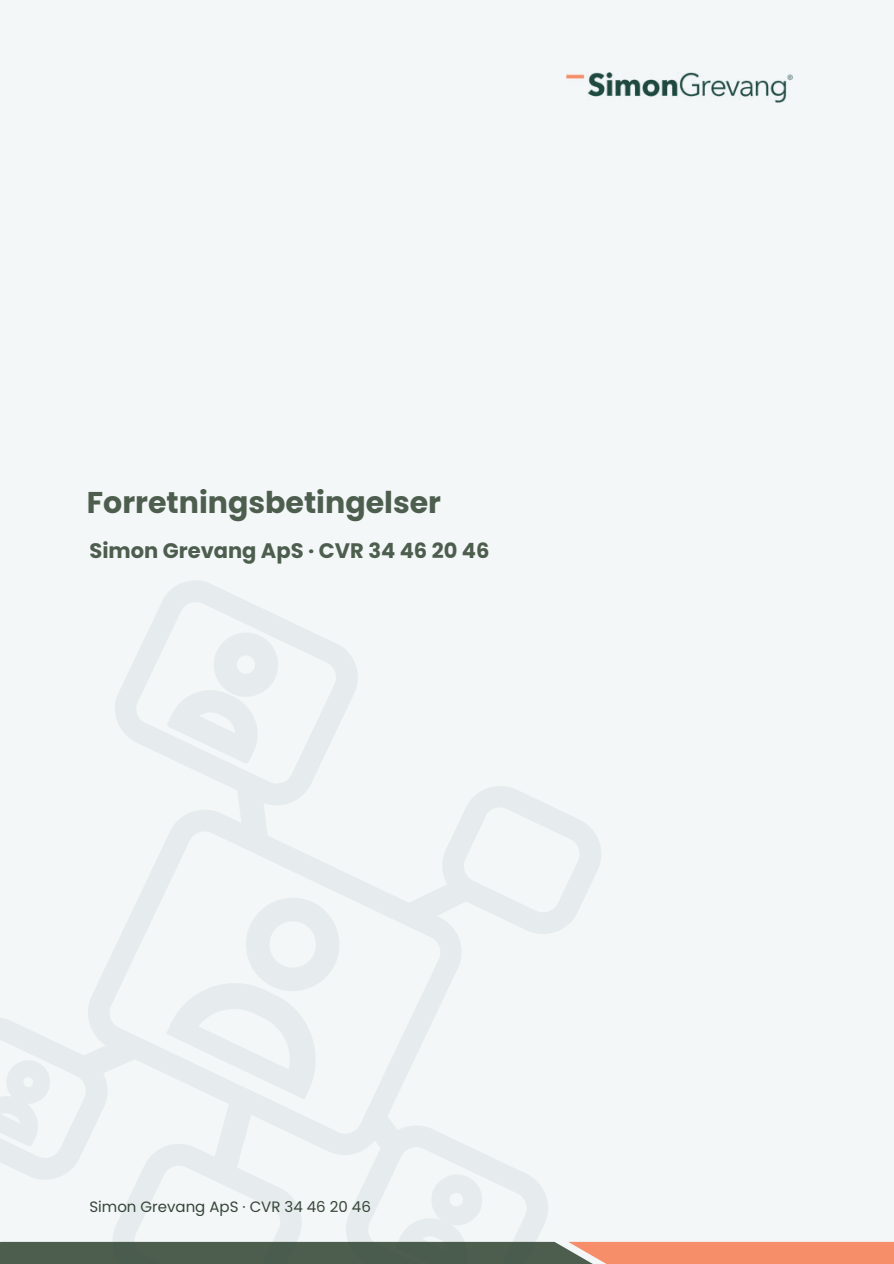
<style>
.page{position:relative;width:894px;height:1264px;background:#fff}
.page>*{position:absolute;margin:0;border:0;box-sizing:border-box;transform-origin:0 0}
.t1{font:700 30px "Poppins";color:#4d5e4e}
.t2{font:700 21px "Poppins";color:#4d5e4e}
.t3{font:15px "Poppins";color:#374538}
</style>
<div class="page">
<div style="left:0;top:0;width:893px;height:1263px;background:#f3f7f8"></div>
<div style="left:606px;top:1241px;width:287px;height:22px;background:#f58e69"></div>
<svg style="left:0;top:581px;width:606px;height:682px"></svg>
<svg style="left:166px;top:891px;width:180px;height:208px"></svg>
<img style="left:566px;top:73px;width:225px;height:30px">
<h1 class="t1" style="left:87px;top:485px;width:355px">Forretningsbetingelser</h1>
<h2 class="t2" style="left:89px;top:538px;width:401px">Simon Grevang ApS · CVR 34 46 20 46</h2>
<p class="t3" style="left:89px;top:1198px;width:283px">Simon Grevang ApS · CVR 34 46 20 46</p>
</div>
